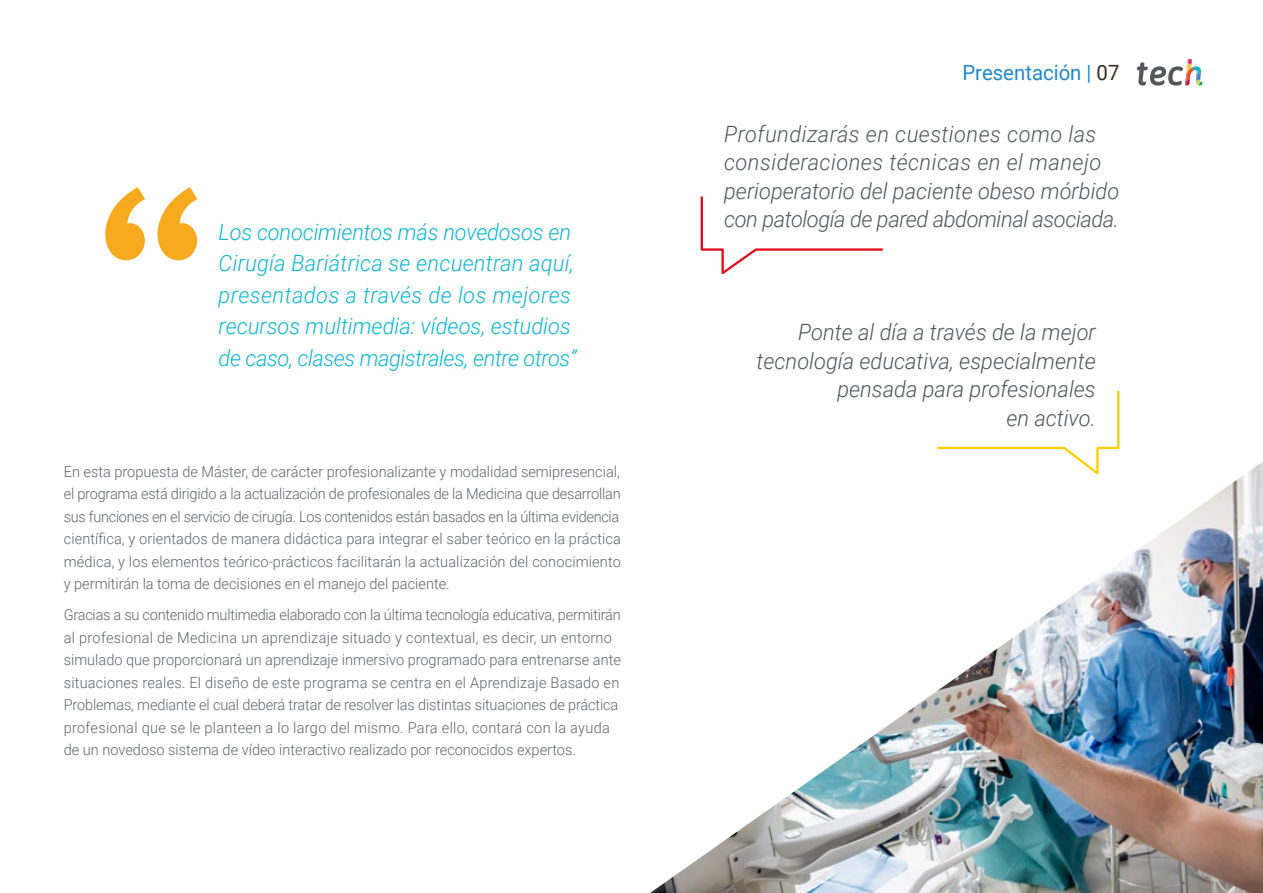
<style>
.page{position:relative;width:1263px;height:893px;background:#fff}
.page>*{position:absolute;margin:0;border:0;box-sizing:border-box;transform-origin:0 0}
.t1{font:italic 300 22.5px/28.5px "Roboto";color:#52555b}
.t2{font:italic 300 22.5px/31.5px "Roboto";color:#0fb6cf}
.t3{font:21px "Roboto";color:#2488c9}
.t4{font:300 15px/22.5px "Roboto";color:#61646a;text-align:justify}
.s1{color:#312e20}
</style>
<div class="page">
<svg style="left:1137px;top:59px;width:65px;height:27px"></svg>
<svg style="left:105px;top:187px;width:92px;height:73px"></svg>
<img style="left:650px;top:462px;width:613px;height:431px">
<svg style="left:700px;top:196px;width:183px;height:79px"></svg>
<svg style="left:935px;top:390px;width:185px;height:88px"></svg>
<h1 class="t2" style="left:219px;top:215px;width:359px">Los conocimientos más novedosos en Cirugía Bariátrica se encuentran aquí, presentados a través de los mejores recursos multimedia: vídeos, estudios de caso, clases magistrales, entre otros”</h1>
<p class="t4" style="left:64px;top:460px;width:559px">En esta propuesta de Máster, de carácter profesionalizante y modalidad semipresencial, el programa está dirigido a la actualización de profesionales de la Medicina que desarrollan sus funciones en el servicio de cirugía. Los contenidos están basados en la última evidencia científica, y orientados de manera didáctica para integrar el saber teórico en la práctica médica, y los elementos teórico-prácticos facilitarán la actualización del conocimiento y permitirán la toma de decisiones en el manejo del paciente.</p>
<p class="t4" style="left:64px;top:603px;width:559px;text-align:left">Gracias a su contenido multimedia elaborado con la última tecnología educativa, permitirán al profesional de Medicina un aprendizaje situado y contextual, es decir, un entorno simulado que proporcionará un aprendizaje inmersivo programado para entrenarse ante situaciones reales. El diseño de este programa se centra en el Aprendizaje Basado en Problemas, mediante el cual deberá tratar de resolver las distintas situaciones de práctica profesional que se le planteen a lo largo del mismo. Para ello, contará con la ayuda de un novedoso sistema de vídeo interactivo realizado por reconocidos expertos.</p>
<h2 class="t3" style="left:962px;top:57px;width:159px">Presentación | <span class="s1">07</span></h2>
<h1 class="t1" style="left:724px;top:119px;width:397px">Profundizarás en cuestiones como las consideraciones técnicas en el manejo perioperatorio del paciente obeso mórbido con patología de pared abdominal asociada.</h1>
<h1 class="t1" style="left:757px;top:317px;width:341px;text-align:right">Ponte al día a través de la mejor tecnología educativa, especialmente pensada para profesionales<br>en activo.</h1>
</div>
